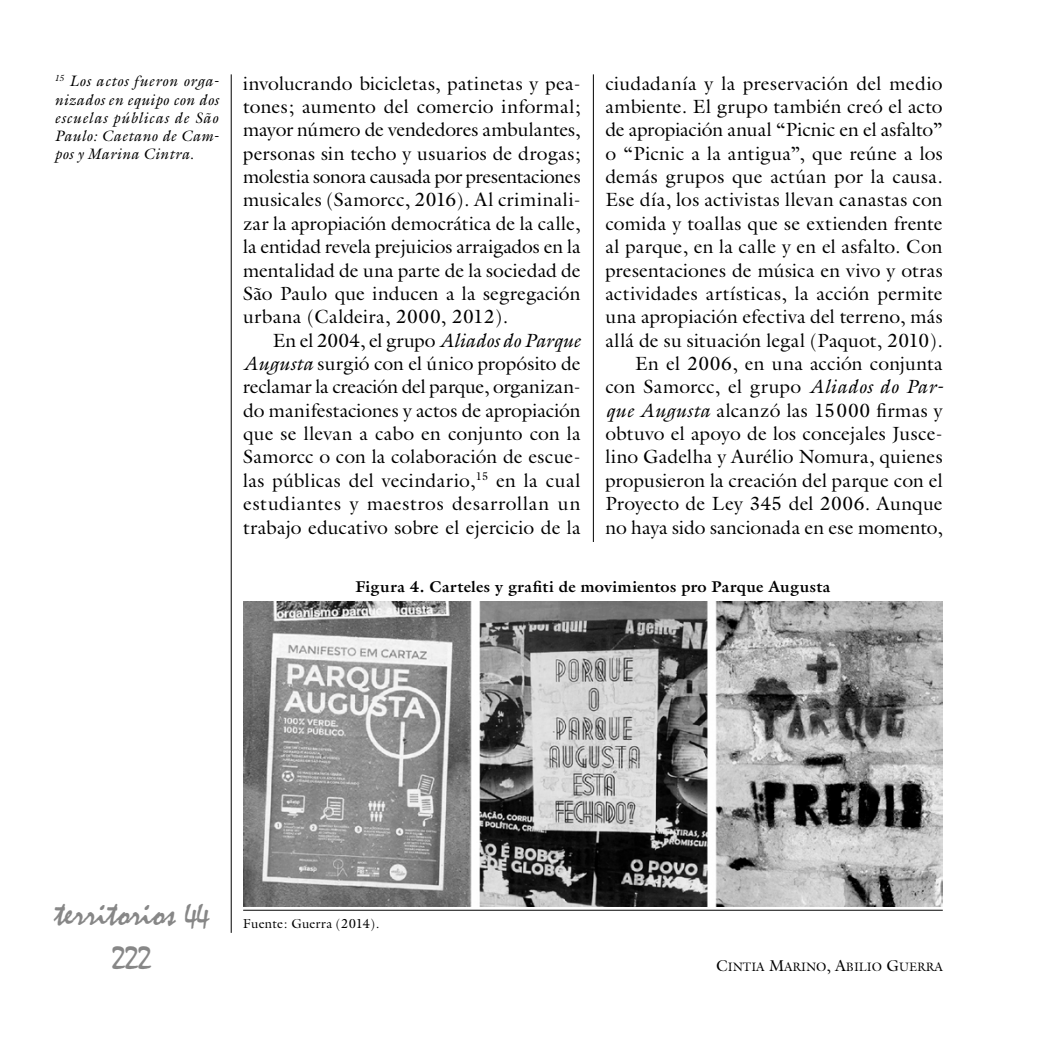
<style>
.page{position:relative;width:1042px;height:1042px;background:#fff}
.page>*{position:absolute;margin:0;border:0;box-sizing:border-box;transform-origin:0 0}
.t1{font:37.62px "Mistral";letter-spacing:-.01em;color:#878787}
.t2{font:33.25px "Mistral";color:#878787}
._02Body_2{font:19.25px/23.4px "Galliard";letter-spacing:.005em;color:#000;text-align:justify}
._15Tit_grafico{font:700 15.75px "Galliard";letter-spacing:.025em;color:#000}
._04Notas_y_clave{font:italic 15.22px/18.2px "Galliard";letter-spacing:.025em;color:#000;text-align:justify}
._16Fte_grafico{font:13.12px "Galliard";letter-spacing:.02em;color:#000}
.t3{font:12.25px "Galliard";color:#000}
.s1{font-style:italic}
.s2{font-size:31.5px}
.s3{font-size:15.75px}
</style>
<div class="page">
<hr style="left:231px;top:74px;width:1px;height:859px;background:#000">
<hr style="left:593px;top:74px;width:1px;height:859px;background:#000">
<div style="left:243px;top:542px;width:700px;height:391px;background:#fff"></div>
<hr style="left:243px;top:910px;width:700px;height:1px;background:#000">
<img style="left:243px;top:602px;width:700px;height:304px">
<p class="_04Notas_y_clave" style="left:55px;top:72px;width:166px"><sup>15</sup> Los actos fueron orga&shy;nizados en equipo con dos escuelas públicas de São Paulo: Caetano de Cam&shy;pos y Marina Cintra.</p>
<p class="_02Body_2" style="left:243px;top:71px;width:339px">involucrando bicicletas, patinetas y pea&shy;tones; aumento del comercio informal; mayor número de vendedores ambulantes, personas sin techo y usuarios de drogas; molestia sonora causada por presentaciones musicales (Samorcc, 2016). Al criminali&shy;zar la apropiación democrática de la calle, la entidad revela prejuicios arraigados en la mentalidad de una parte de la sociedad de São Paulo que inducen a la segregación urbana (Caldeira, 2000, 2012).</p>
<p class="_02Body_2" style="left:243px;top:328px;width:339px;text-indent:30px">En el 2004, el grupo <span class="s1">Aliados do Parque Augusta</span> surgió con el único propósito de reclamar la creación del parque, organizan&shy;do manifestaciones y actos de apropiación que se llevan a cabo en conjunto con la Samorcc o con la colaboración de escue&shy;las públicas del vecindario,<sup>15</sup> en la cual estudiantes y maestros desarrollan un trabajo educativo sobre el ejercicio de la</p>
<p class="_02Body_2" style="left:605px;top:71px;width:339px">ciudadanía y la preservación del medio ambiente. El grupo también creó el acto de apropiación anual “Picnic en el asfalto” o “Picnic a la antigua”, que reúne a los demás grupos que actúan por la causa.<br>Ese día, los activistas llevan canastas con comida y toallas que se extienden frente al parque, en la calle y en el asfalto. Con presentaciones de música en vivo y otras actividades artísticas, la acción permite una apropiación efectiva del terreno, más allá de su situación legal (Paquot, 2010).</p>
<p class="_02Body_2" style="left:605px;top:351px;width:339px;text-indent:30px">En el 2006, en una acción conjunta con Samorcc, el grupo <span class="s1">Aliados do Par&shy;que Augusta</span> alcanzó las 15000 firmas y obtuvo el apoyo de los concejales Jusce&shy;lino Gadelha y Aurélio Nomura, quienes propusieron la creación del parque con el Proyecto de Ley 345 del 2006. Aunque no haya sido sancionada en ese momento,</p>
<p class="_15Tit_grafico" style="left:355px;top:577px;width:476px">Figura 4. Carteles y grafiti de movimientos pro Parque Augusta</p>
<h1 class="t1" style="left:54px;top:892px;width:156px">territorios <span class="s2">44</span></h1>
<h2 class="t2" style="left:112px;top:938px;width:41px">222</h2>
<p class="_16Fte_grafico" style="left:243px;top:915px;width:138px">Fuente: Guerra (2014).</p>
<p class="t3" style="left:716px;top:959px;width:228px"><span class="s3">C</span>INTIA <span class="s3">M</span>ARINO<span class="s3">, A</span>BILIO <span class="s3">G</span>UERRA</p>
</div>
